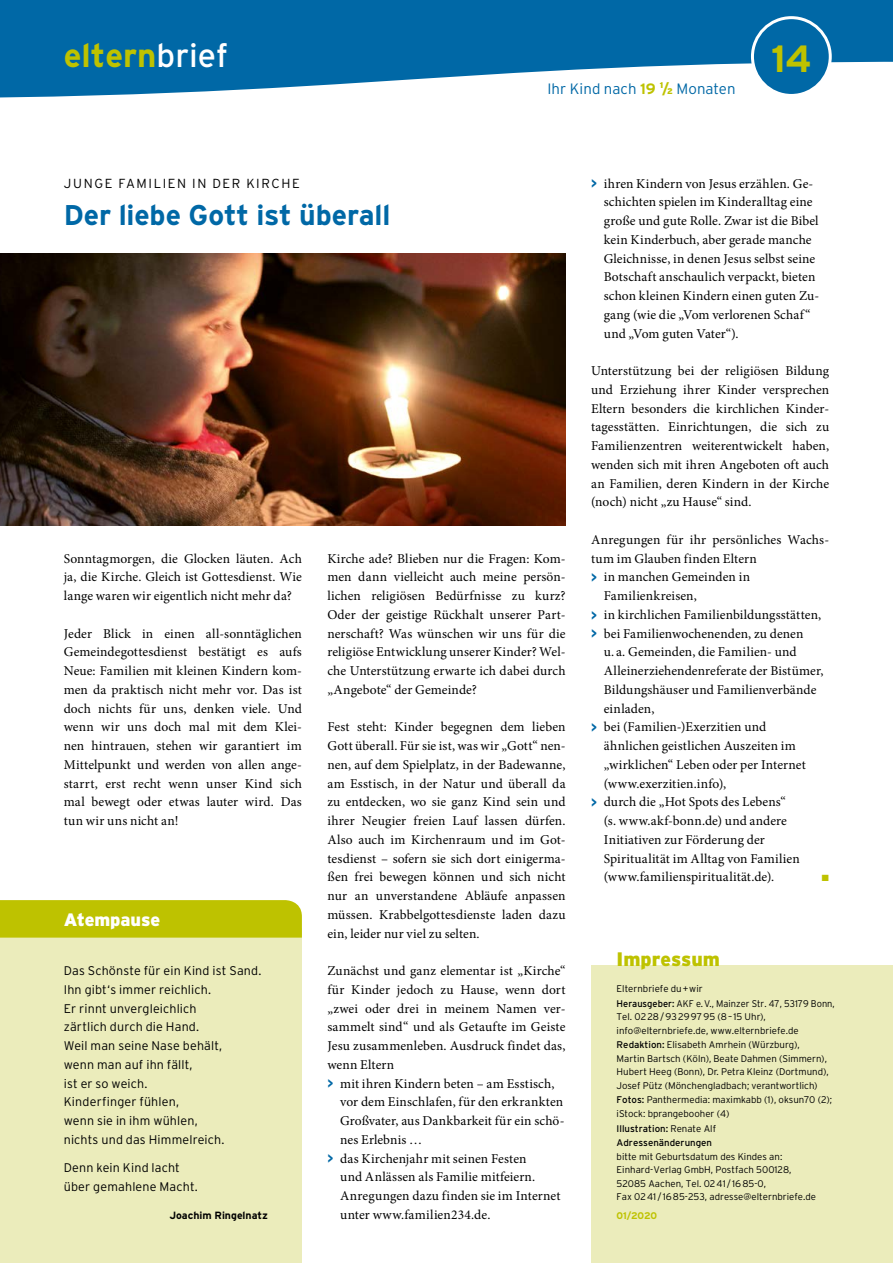
<style>
.page{position:relative;width:893px;height:1263px;background:#fff}
.page>*{position:absolute;margin:0;border:0;box-sizing:border-box;transform-origin:0 0}
.t1{font:700 37.95px "Interstate";color:#bec200}
.t2{font:700 33px "Interstate";color:#bec200}
.t3{font:700 28.5px "Interstate";letter-spacing:-.005em;color:#0068a6}
.t4{font:900 19.5px "Interstate";color:#bec200}
.t5{font:900 18px "Interstate";letter-spacing:-.005em;color:#fff}
.t6{font:300 15px "Interstate";letter-spacing:.005em;color:#0068a6}
.t7{font:13.5px/18.8px "Minion Pro";letter-spacing:.01em;color:#000;text-align:justify}
.t8{font:300 13.2px "Interstate";letter-spacing:.125em;color:#000}
.t9{font:300 12.6px/18.8px "Interstate";letter-spacing:.01em;color:#000}
.t10{font:700 10.5px "Interstate";color:#000}
.t11{font:300 9.6px/13.5px "Interstate";color:#000}
.t12{font:9.6px/14.5px "Interstate";color:#000}
.t13{font:700 9.6px "Interstate";letter-spacing:-.02em;color:#bec200}
.t14{font:9px "Zapf Dingbats ITC";color:#bec200}
.s1{font-weight:400;color:#fff}
.s2{font-weight:700;color:#bec200}
.s3{font-weight:900;font-size:8.25px;color:#bec200}
.s4{font-family:"Interstate";font-weight:700;color:#0068a6}
.s5{font-weight:400}
.s6{font-weight:300}
</style>
<div class="page">
<div style="left:591px;top:966px;width:302px;height:297px;background:#ebecbb"></div>
<div style="left:0;top:928px;width:302px;height:335px;background:#ebecbb"></div>
<div style="left:2px;top:900px;width:300px;height:37px;background:#bec200"></div>
<img style="left:2px;top:253px;width:564px;height:272px">
<svg style="left:2px;top:2px;width:889px;height:96px;fill:#0068a6"></svg>
<div style="left:752px;top:18px;width:78px;height:77px;background:#0068a6;border-radius:50%"></div>
<div style="left:751px;top:16px;width:81px;height:81px;border:3px solid #fff;border-radius:50%"></div>
<h2 class="t2" style="left:64px;top:37px;width:166px">eltern<span class="s1">brief</span></h2>
<h1 class="t1" style="left:771px;top:37px;width:42px">14</h1>
<p class="t6" style="left:547px;top:80px;width:190px">Ihr Kind nach <span class="s2">19</span> <sup>1</sup><span class="s2">/</span><span class="s3">2</span> Monaten</p>
<p class="t8" style="left:64px;top:175px;width:238px">JUNGE FAMILIEN IN DER KIRCHE</p>
<h3 class="t3" style="left:64px;top:199px;width:328px">Der liebe Gott ist überall</h3>
<p class="t7" style="left:64px;top:549px;width:240px">Sonntagmorgen, die Glocken läuten. Ach ja, die Kirche. Gleich ist Gottesdienst. Wie lange waren wir eigentlich nicht mehr da?</p>
<p class="t7" style="left:64px;top:624px;width:240px">Jeder Blick in einen all-sonntäglichen Gemeindegottesdienst bestätigt es aufs Neue: Familien mit kleinen Kindern kom&shy;men da praktisch nicht mehr vor. Das ist doch nichts für uns, denken viele. Und wenn wir uns doch mal mit dem Klei&shy;nen hintrauen, stehen wir garantiert im Mittelpunkt und werden von allen ange&shy;starrt, erst recht wenn unser Kind sich mal bewegt oder etwas lauter wird. Das tun wir uns nicht an!</p>
<h3 class="t5" style="left:64px;top:909px;width:98px">Atempause</h3>
<p class="t9" style="left:64px;top:961px;width:199px">Das Schönste für ein Kind ist Sand.<br>Ihn gibt‘s immer reichlich.<br>Er rinnt unvergleichlich<br>zärtlich durch die Hand.<br>Weil man seine Nase behält,<br>wenn man auf ihn fällt,<br>ist er so weich.<br>Kinderfinger fühlen,<br>wenn sie in ihm wühlen,<br>nichts und das Himmelreich.</p>
<p class="t9" style="left:64px;top:1158px;width:136px">Denn kein Kind lacht über gemahlene Macht.</p>
<p class="t10" style="left:169px;top:1209px;width:100px">Joachim Ringelnatz</p>
<p class="t7" style="left:327px;top:549px;width:240px">Kirche ade? Blieben nur die Fragen: Kom&shy;men dann vielleicht auch meine persön&shy;lichen religiösen Bedürfnisse zu kurz?<br>Oder der geistige Rückhalt unserer Part&shy;nerschaft? Was wünschen wir uns für die religiöse Entwicklung unserer Kinder? Wel&shy;che Unterstützung erwarte ich dabei durch „Angebote“ der Gemeinde?</p>
<p class="t7" style="left:327px;top:718px;width:240px">Fest steht: Kinder begegnen dem lieben Gott überall. Für sie ist, was wir „Gott“ nen&shy;nen, auf dem Spielplatz, in der Badewanne, am Esstisch, in der Natur und überall da zu entdecken, wo sie ganz Kind sein und ihrer Neugier freien Lauf lassen dürfen.<br>Also auch im Kirchenraum und im Got&shy;tesdienst – sofern sie sich dort einigerma&shy;ßen frei bewegen können und sich nicht nur an unverstandene Abläufe anpassen müssen. Krabbelgottesdienste laden dazu ein, leider nur viel zu selten.</p>
<p class="t7" style="left:327px;top:961px;width:240px">Zunächst und ganz elementar ist „Kirche“</p>
<p class="t7" style="left:327px;top:980px;width:240px">für Kinder jedoch zu Hause, wenn dort</p>
<p class="t7" style="left:327px;top:999px;width:240px">„zwei oder drei in meinem Namen ver-</p>
<p class="t7" style="left:327px;top:1018px;width:240px">sammelt sind“ und als Getaufte im Geiste</p>
<p class="t7" style="left:327px;top:1036px;width:240px">Jesu zusammenleben. Ausdruck findet das,</p>
<p class="t7" style="left:327px;top:1055px;width:68px">wenn Eltern</p>
<p class="t7" style="left:327px;top:1074px;width:229px"><span class="s4">&gt;</span> mit ihren Kindern beten – am Esstisch,</p>
<p class="t7" style="left:340px;top:1093px;width:225px">vor dem Einschlafen, für den erkrankten</p>
<p class="t7" style="left:340px;top:1111px;width:226px">Großvater, aus Dankbarkeit für ein schö-</p>
<p class="t7" style="left:340px;top:1130px;width:84px">nes Erlebnis …</p>
<p class="t7" style="left:327px;top:1149px;width:201px"><span class="s4">&gt;</span> das Kirchenjahr mit seinen Festen</p>
<p class="t7" style="left:340px;top:1168px;width:197px">und Anlässen als Familie mitfeiern.</p>
<p class="t7" style="left:340px;top:1186px;width:222px">Anregungen dazu finden sie im Internet</p>
<p class="t7" style="left:340px;top:1205px;width:152px">unter www.familien234.de.</p>
<p class="t7" style="left:604px;top:174px;width:217px;text-align:left;text-indent:-13px"><span class="s4">&gt;</span> ihren Kindern von Jesus erzählen. Ge&shy;schichten spielen im Kinderalltag eine große und gute Rolle. Zwar ist die Bibel kein Kinderbuch, aber gerade manche Gleichnisse, in denen Jesus selbst seine Botschaft anschaulich verpackt, bieten schon kleinen Kindern einen guten Zu&shy;gang (wie die „Vom verlorenen Schaf“ und „Vom guten Vater“).</p>
<p class="t7" style="left:591px;top:361px;width:240px">Unterstützung bei der religiösen Bildung und Erziehung ihrer Kinder versprechen Eltern besonders die kirchlichen Kinder&shy;tagesstätten. Einrichtungen, die sich zu Familienzentren weiterentwickelt haben, wenden sich mit ihren Angeboten oft auch an Familien, deren Kindern in der Kirche (noch) nicht „zu Hause“ sind.</p>
<p class="t7" style="left:591px;top:530px;width:240px">Anregungen für ihr persönliches Wachs-</p>
<p class="t7" style="left:591px;top:549px;width:167px">tum im Glauben finden Eltern</p>
<p class="t7" style="left:591px;top:568px;width:161px"><span class="s4">&gt;</span> in manchen Gemeinden in</p>
<p class="t7" style="left:604px;top:586px;width:94px">Familienkreisen,</p>
<p class="t7" style="left:591px;top:605px;width:232px"><span class="s4">&gt;</span> in kirchlichen Familienbildungsstätten,</p>
<p class="t7" style="left:591px;top:624px;width:214px"><span class="s4">&gt;</span> bei Familienwochenenden, zu denen</p>
<p class="t7" style="left:604px;top:643px;width:194px">u. a. Gemeinden, die Familien- und</p>
<p class="t7" style="left:604px;top:661px;width:221px">Alleinerziehendenreferate der Bistümer,</p>
<p class="t7" style="left:604px;top:680px;width:214px">Bildungshäuser und Familienverbände</p>
<p class="t7" style="left:604px;top:699px;width:52px">einladen,</p>
<p class="t7" style="left:591px;top:718px;width:177px"><span class="s4">&gt;</span> bei (Familien-)Exerzitien und</p>
<p class="t7" style="left:604px;top:736px;width:194px">ähnlichen geistlichen Auszeiten im</p>
<p class="t7" style="left:604px;top:755px;width:203px">„wirklichen“ Leben oder per Internet</p>
<p class="t7" style="left:604px;top:774px;width:124px">(www.exerzitien.info),</p>
<p class="t7" style="left:591px;top:793px;width:196px"><span class="s4">&gt;</span> durch die „Hot Spots des Lebens“</p>
<p class="t7" style="left:604px;top:811px;width:185px">(s. www.akf-bonn.de) und andere</p>
<p class="t7" style="left:604px;top:830px;width:162px">Initiativen zur Förderung der</p>
<p class="t7" style="left:604px;top:849px;width:197px">Spiritualität im Alltag von Familien</p>
<p class="t7" style="left:604px;top:868px;width:172px">(www.familienspiritualität.de).</p>
<p class="t14" style="left:822px;top:874px;width:9px">■</p>
<h3 class="t4" style="left:617px;top:948px;width:105px">Impressum</h3>
<p class="t11" style="left:617px;top:981px;width:220px;line-height:14.5px">Elternbriefe du+wir<br><span class="s5">Herausgeber:</span> AKF e.V., Mainzer Str. 47, 53179 Bonn,</p>
<p class="t11" style="left:617px;top:1010px;width:184px">Tel. 0228/93299795 (8– 15 Uhr), info@elternbriefe.de, www.elternbriefe.de</p>
<p class="t11" style="left:617px;top:1038px;width:214px"><span class="s5">Redaktion:</span> Elisabeth Amrhein (Würzburg), Martin Bartsch (Köln), Beate Dahmen (Simmern), Hubert Heeg (Bonn), Dr. Petra Kleinz (Dortmund), Josef Pütz (Mönchengladbach; verantwortlich)</p>
<p class="t11" style="left:617px;top:1093px;width:217px"><span class="s5">Fotos:</span> Panthermedia: maximkabb (1), oksun70 (2); iStock: bprangebooher (4)</p>
<p class="t12" style="left:617px;top:1121px;width:101px">Illustration: <span class="s6">Renate Alf<br></span>Adressenänderungen</p>
<p class="t11" style="left:617px;top:1149px;width:201px">bitte mit Geburtsdatum des Kindes an:<br>Einhard-Verlag GmbH, Postfach 500128, 52085 Aachen, Tel. 0241 / 1685-0,<br>Fax 0241 / 1685-253, adresse@elternbriefe.de</p>
<p class="t13" style="left:617px;top:1210px;width:42px">01/2020</p>
</div>
